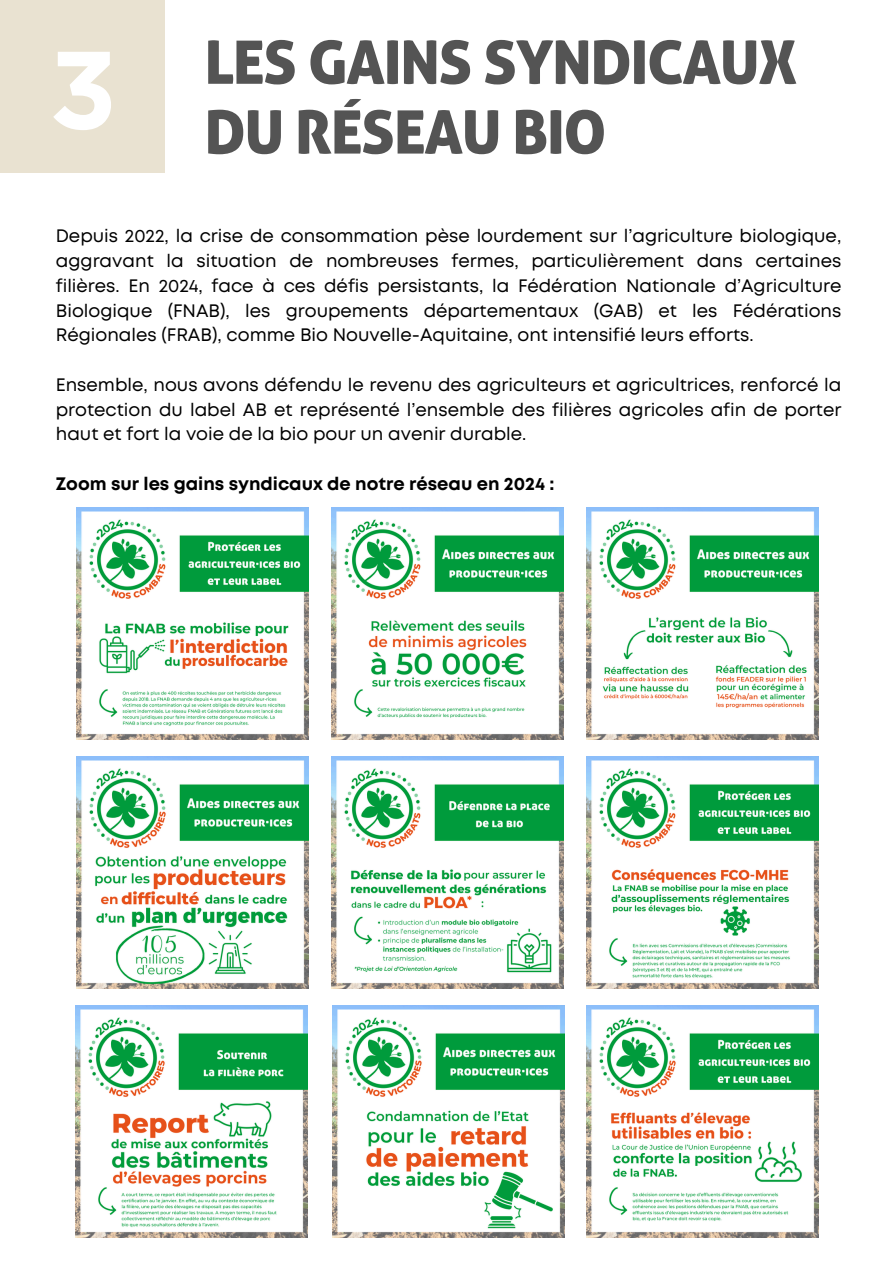
<style>
.page{position:relative;width:894px;height:1264px;background:#fff}
.page>*{position:absolute;margin:0;border:0;box-sizing:border-box;transform-origin:0 0}
.t1{font:700 110.1px "Gotham";color:#fff}
.t2{font:60px/69.8px "Aller Display";letter-spacing:-.02em;color:#545454}
.t3{font:18px/24.8px "Mont";color:#000;text-align:justify}
.t4{font:700 18px "Mont";color:#000}
</style>
<div class="page">
<div style="left:0;top:0;width:164px;height:173px;background:#e9e2d1"></div>
<img style="left:76px;top:756px;width:232px;height:232px">
<img style="left:331px;top:507px;width:232px;height:232px">
<img style="left:586px;top:507px;width:232px;height:232px">
<img style="left:76px;top:1005px;width:232px;height:232px">
<img style="left:331px;top:756px;width:232px;height:232px">
<img style="left:586px;top:756px;width:232px;height:232px">
<img style="left:586px;top:1005px;width:232px;height:232px">
<img style="left:332px;top:1005px;width:232px;height:232px">
<img style="left:76px;top:507px;width:232px;height:232px">
<p class="t1" style="left:49px;top:23px;width:70px">3</p>
<p class="t2" style="left:204px;top:28px;width:594px">LES GAINS SYNDICAUX<br>DU RÉSEAU BIO</p>
<p class="t3" style="left:56px;top:225px;width:786px">Depuis 2022, la crise de consommation pèse lourdement sur l’agriculture biologique, aggravant la situation de nombreuses fermes, particulièrement dans certaines filières. En 2024, face à ces défis persistants, la Fédération Nationale d’Agriculture Biologique (FNAB), les groupements départementaux (GAB) et les Fédérations Régionales (FRAB), comme Bio Nouvelle-Aquitaine, ont intensifié leurs efforts.</p>
<p class="t3" style="left:56px;top:373px;width:786px">Ensemble, nous avons défendu le revenu des agriculteurs et agricultrices, renforcé la protection du label AB et représenté l’ensemble des filières agricoles afin de porter haut et fort la voie de la bio pour un avenir durable.</p>
<p class="t4" style="left:56px;top:477px;width:500px">Zoom sur les gains syndicaux de notre réseau en 2024 :</p>
</div>
